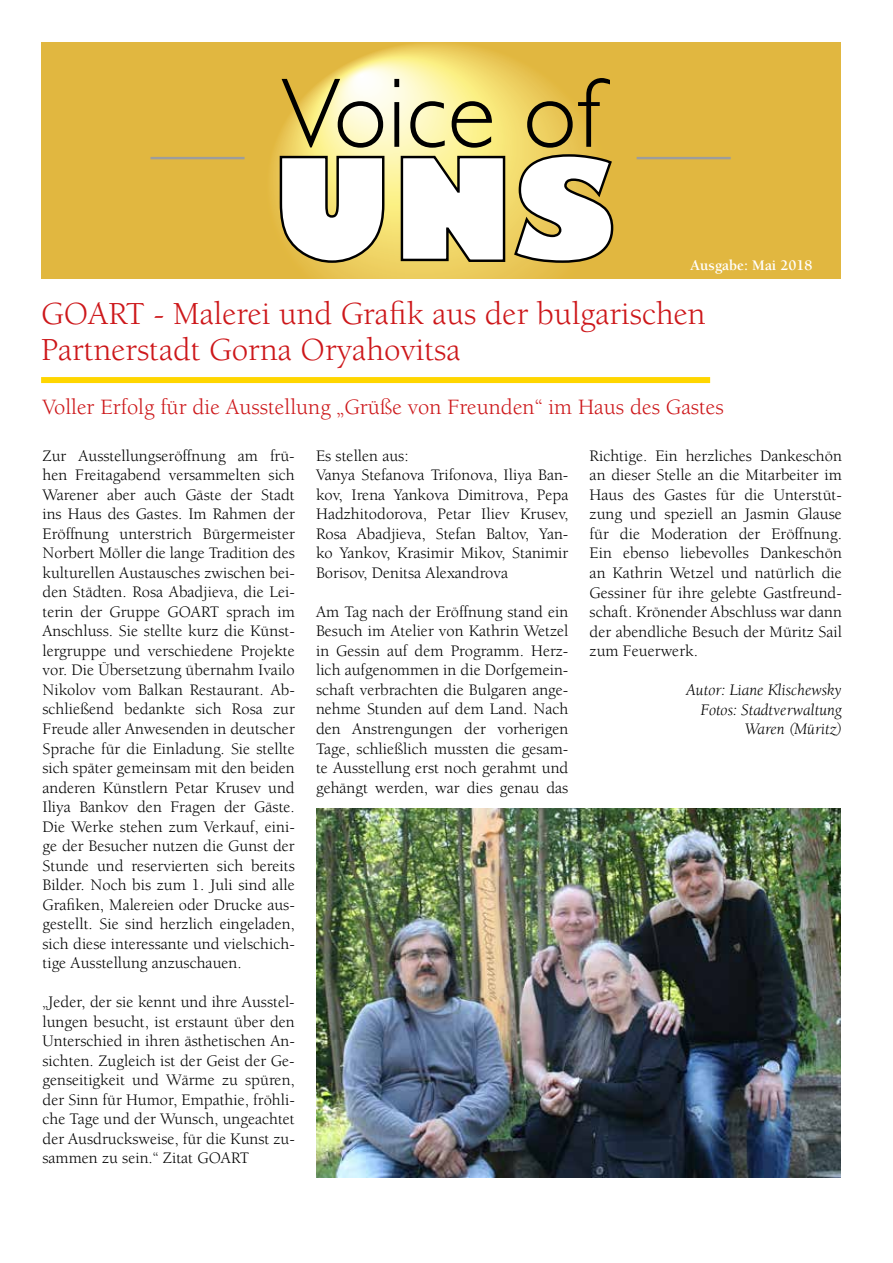
<style>
.page{position:relative;width:893px;height:1263px;background:#fff}
.page>*{position:absolute;margin:0;border:0;box-sizing:border-box;transform-origin:0 0}
.t1{font:800 138px "Gill Sans";color:#fff}
.t2{font:300 99.45px "Gill Sans";color:#000}
.t3{font:33px/36px "Berkeley";color:#cd171a}
.t4{font:22.5px "Berkeley";color:#cd171a}
.t5{font:16.5px/19.5px "Berkeley";color:#000;text-align:justify}
.t6{font:italic 16.5px/19.5px "Berkeley";color:#000;text-align:right}
.t7{font:700 15px "Berkeley";color:#fff}
</style>
<div class="page">
<svg style="left:41px;top:43px;width:800px;height:236px;background:#e5c050"></svg>
<svg style="left:278px;top:155px;width:108px;height:109px;background:#d8c363"></svg>
<svg style="left:399px;top:155px;width:107px;height:108px;background:#dbcb6d"></svg>
<svg style="left:513px;top:153px;width:102px;height:111px;background:#ceb04e"></svg>
<hr style="left:150px;top:157px;width:95px;height:2px;background:#9d9d9c">
<hr style="left:637px;top:157px;width:94px;height:2px;background:#9d9d9c">
<div style="left:41px;top:377px;width:669px;height:6px;background:#ffd600"></div>
<img style="left:316px;top:809px;width:524px;height:369px">
<h2 class="t2" style="left:281px;top:36px;width:321px">Voice of</h2>
<h1 class="t1" style="left:272px;top:101px;width:344px">UNS</h1>
<p class="t7" style="left:690px;top:257px;width:124px">Ausgabe: Mai 2018</p>
<h3 class="t3" style="left:41px;top:296px;width:666px">GOART - Malerei und Grafik aus der bulgarischen<br>Partnerstadt Gorna Oryahovitsa</h3>
<h3 class="t4" style="left:43px;top:395px;width:683px">Voller Erfolg für die Ausstellung „Grüße von Freunden“ im Haus des Gastes</h3>
<p class="t5" style="left:43px;top:446px;width:254px">Zur Ausstellungseröffnung am frü&shy;hen Freitagabend versammelten sich Warener aber auch Gäste der Stadt ins Haus des Gastes. Im Rahmen der Eröffnung unterstrich Bürgermeister Norbert Möller die lange Tradition des kulturellen Austausches zwischen bei&shy;den Städten. Rosa Abadjieva, die Lei&shy;terin der Gruppe GOART sprach im Anschluss. Sie stellte kurz die Künst&shy;lergruppe und verschiedene Projekte vor. Die Übersetzung übernahm Ivailo Nikolov vom Balkan Restaurant. Ab&shy;schließend bedankte sich Rosa zur Freude aller Anwesenden in deutscher Sprache für die Einladung. Sie stellte sich später gemeinsam mit den beiden anderen Künstlern Petar Krusev und Iliya Bankov den Fragen der Gäste.<br>Die Werke stehen zum Verkauf, eini&shy;ge der Besucher nutzen die Gunst der Stunde und reservierten sich bereits Bilder. Noch bis zum 1. Juli sind alle Grafiken, Malereien oder Drucke aus&shy;gestellt. Sie sind herzlich eingeladen, sich diese interessante und vielschich&shy;tige Ausstellung anzuschauen.</p>
<p class="t5" style="left:43px;top:992px;width:254px">„Jeder, der sie kennt und ihre Ausstel&shy;lungen besucht, ist erstaunt über den Unterschied in ihren ästhetischen An&shy;sichten. Zugleich ist der Geist der Ge&shy;genseitigkeit und Wärme zu spüren, der Sinn für Humor, Empathie, fröhli&shy;che Tage und der Wunsch, ungeachtet der Ausdrucksweise, für die Kunst zu&shy;sammen zu sein.“ Zitat GOART</p>
<p class="t5" style="left:316px;top:446px;width:254px;text-align:left">Es stellen aus:<br>Vanya Stefanova Trifonova, Iliya Ban&shy;kov, Irena Yankova Dimitrova, Pepa Hadzhitodorova, Petar Iliev Krusev, Rosa Abadjieva, Stefan Baltov, Yan&shy;ko Yankov, Krasimir Mikov, Stanimir Borisov, Denitsa Alexandrova</p>
<p class="t5" style="left:316px;top:602px;width:254px">Am Tag nach der Eröffnung stand ein Besuch im Atelier von Kathrin Wetzel in Gessin auf dem Programm. Herz&shy;lich aufgenommen in die Dorfgemein&shy;schaft verbrachten die Bulgaren ange&shy;nehme Stunden auf dem Land. Nach den Anstrengungen der vorherigen Tage, schließlich mussten die gesam&shy;te Ausstellung erst noch gerahmt und gehängt werden, war dies genau das</p>
<p class="t5" style="left:590px;top:446px;width:254px">Richtige. Ein herzliches Dankeschön an dieser Stelle an die Mitarbeiter im Haus des Gastes für die Unterstüt&shy;zung und speziell an Jasmin Glause für die Moderation der Eröffnung.<br>Ein ebenso liebevolles Dankeschön an Kathrin Wetzel und natürlich die Gessiner für ihre gelebte Gastfreund&shy;schaft. Krönender Abschluss war dann der abendliche Besuch der Müritz Sail zum Feuerwerk.</p>
<p class="t6" style="left:686px;top:681px;width:157px">Autor: Liane Klischewsky<br>Fotos: Stadtverwaltung<br>Waren (Müritz)</p>
</div>
